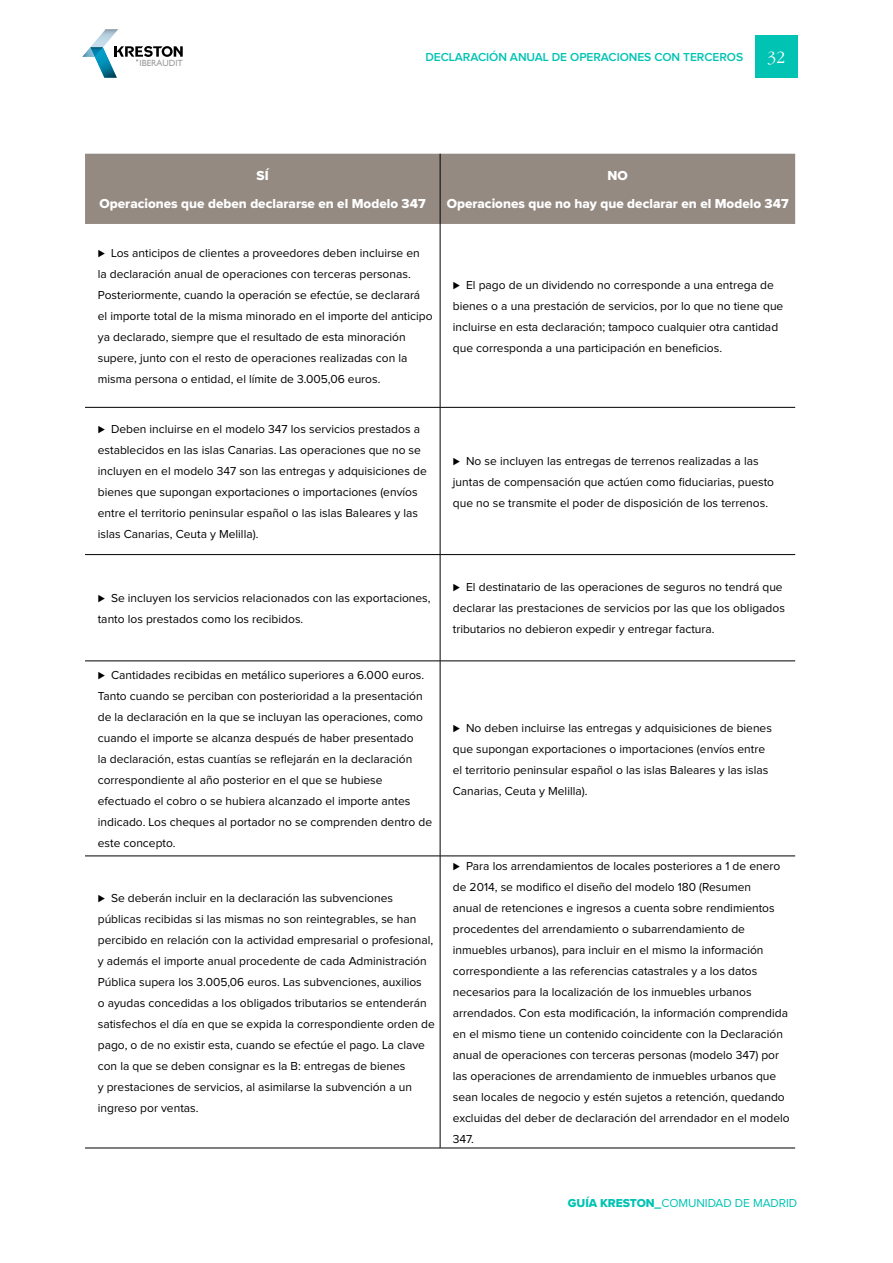
<style>
.page{position:relative;width:893px;height:1263px;background:#fff}
.page>*{position:absolute;margin:0;border:0;box-sizing:border-box;transform-origin:0 0}
.t1{font:300 18px "ITC Garamond Std";color:#fff}
.t2{font:13.5px/28.5px "Proxima Nova Extrabld";color:#fff;text-align:center}
.t3{font:12px/21px "Proxima Nova";color:#000}
.t4{font:600 12px "Proxima Nova";letter-spacing:-.005em;color:#00c3b3}
.t5{font:12px "Proxima Nova";letter-spacing:-.005em;color:#00c3b3}
.t6{font:9px "Gill Sans";color:#9c9c9c}
.s1{font-family:"Proxima Nova Extrabld"}
</style>
<div class="page">
<div style="left:755px;top:35px;width:42px;height:43px;background:#00c3b3"></div>
<svg style="left:82px;top:30px;width:101px;height:48px"></svg>
<div style="left:85px;top:154px;width:710px;height:70px;background:#958a82"></div>
<hr style="left:440px;top:154px;width:1px;height:70px;background:#000">
<hr style="left:440px;top:224px;width:1px;height:183px;background:#000">
<hr style="left:440px;top:407px;width:1px;height:147px;background:#000">
<hr style="left:440px;top:555px;width:1px;height:106px;background:#000">
<hr style="left:440px;top:661px;width:1px;height:195px;background:#000">
<hr style="left:440px;top:856px;width:1px;height:292px;background:#000">
<hr style="left:85px;top:407px;width:355px;height:1px;background:#000">
<hr style="left:440px;top:407px;width:355px;height:1px;background:#000">
<hr style="left:85px;top:554px;width:355px;height:1px;background:#000">
<hr style="left:440px;top:554px;width:355px;height:1px;background:#000">
<hr style="left:85px;top:661px;width:355px;height:1px;background:#000">
<hr style="left:440px;top:661px;width:355px;height:1px;background:#000">
<hr style="left:85px;top:856px;width:355px;height:1px;background:#000">
<hr style="left:440px;top:856px;width:355px;height:1px;background:#000">
<hr style="left:85px;top:1148px;width:355px;height:1px;background:#000">
<hr style="left:440px;top:1148px;width:355px;height:1px;background:#000">
<p class="t6" style="left:139px;top:57px;width:45px">IBERAUDIT</p>
<p class="t4" style="left:425px;top:52px;width:319px">DECLARACIÓN ANUAL DE OPERACIONES CON TERCEROS</p>
<h1 class="t1" style="left:767px;top:48px;width:19px">32</h1>
<p class="t2" style="left:100px;top:161px;width:327px">SÍ<br>Operaciones que deben declararse en el Modelo 347</p>
<p class="t2" style="left:447px;top:161px;width:343px">NO<br>Operaciones que no hay que declarar en el Modelo 347</p>
<p class="t3" style="left:98px;top:243px;width:336px">⊲ Los anticipos de clientes a proveedores deben incluirse en<br>la declaración anual de operaciones con terceras personas.<br>Posteriormente, cuando la operación se efectúe, se declarará el importe total de la misma minorado en el importe del anticipo ya declarado, siempre que el resultado de esta minoración supere, junto con el resto de operaciones realizadas con la misma persona o entidad, el límite de 3.005,06 euros.</p>
<p class="t3" style="left:453px;top:275px;width:332px">⊲ El pago de un dividendo no corresponde a una entrega de bienes o a una prestación de servicios, por lo que no tiene que incluirse en esta declaración; tampoco cualquier otra cantidad que corresponda a una participación en beneficios.</p>
<p class="t3" style="left:98px;top:419px;width:330px">⊲ Deben incluirse en el modelo 347 los servicios prestados a establecidos en las islas Canarias. Las operaciones que no se incluyen en el modelo 347 son las entregas y adquisiciones de bienes que supongan exportaciones o importaciones (envíos entre el territorio peninsular español o las islas Baleares y las islas Canarias, Ceuta y Melilla).</p>
<p class="t3" style="left:453px;top:451px;width:323px">⊲ No se incluyen las entregas de terrenos realizadas a las juntas de compensación que actúen como fiduciarias, puesto que no se transmite el poder de disposición de los terrenos.</p>
<p class="t3" style="left:98px;top:588px;width:334px">⊲ Se incluyen los servicios relacionados con las exportaciones, tanto los prestados como los recibidos.</p>
<p class="t3" style="left:453px;top:577px;width:334px">⊲ El destinatario de las operaciones de seguros no tendrá que declarar las prestaciones de servicios por las que los obligados tributarios no debieron expedir y entregar factura.</p>
<p class="t3" style="left:98px;top:665px;width:336px">⊲ Cantidades recibidas en metálico superiores a 6.000 euros.<br>Tanto cuando se perciban con posterioridad a la presentación de la declaración en la que se incluyan las operaciones, como cuando el importe se alcanza después de haber presentado<br>la declaración, estas cuantías se reflejarán en la declaración correspondiente al año posterior en el que se hubiese efectuado el cobro o se hubiera alcanzado el importe antes indicado. Los cheques al portador no se comprenden dentro de este concepto.</p>
<p class="t3" style="left:453px;top:718px;width:321px">⊲ No deben incluirse las entregas y adquisiciones de bienes que supongan exportaciones o importaciones (envíos entre el territorio peninsular español o las islas Baleares y las islas Canarias, Ceuta y Melilla).</p>
<p class="t3" style="left:98px;top:888px;width:339px">⊲ Se deberán incluir en la declaración las subvenciones públicas recibidas si las mismas no son reintegrables, se han percibido en relación con la actividad empresarial o profesional, y además el importe anual procedente de cada Administración Pública supera los 3.005,06 euros. Las subvenciones, auxilios<br>o ayudas concedidas a los obligados tributarios se entenderán satisfechos el día en que se expida la correspondiente orden de pago, o de no existir esta, cuando se efectúe el pago. La clave con la que se deben consignar es la B: entregas de bienes<br>y prestaciones de servicios, al asimilarse la subvención a un ingreso por ventas.</p>
<p class="t3" style="left:453px;top:856px;width:338px">⊲ Para los arrendamientos de locales posteriores a 1 de enero de 2014, se modifico el diseño del modelo 180 (Resumen<br>anual de retenciones e ingresos a cuenta sobre rendimientos procedentes del arrendamiento o subarrendamiento de inmuebles urbanos), para incluir en el mismo la información correspondiente a las referencias catastrales y a los datos necesarios para la localización de los inmuebles urbanos arrendados. Con esta modificación, la información comprendida en el mismo tiene un contenido coincidente con la Declaración anual de operaciones con terceras personas (modelo 347) por las operaciones de arrendamiento de inmuebles urbanos que sean locales de negocio y estén sujetos a retención, quedando excluidas del deber de declaración del arrendador en el modelo 347.</p>
<p class="t5" style="left:568px;top:1197px;width:231px"><span class="s1">GUÍA KRESTON_</span>COMUNIDAD DE MADRID</p>
</div>
